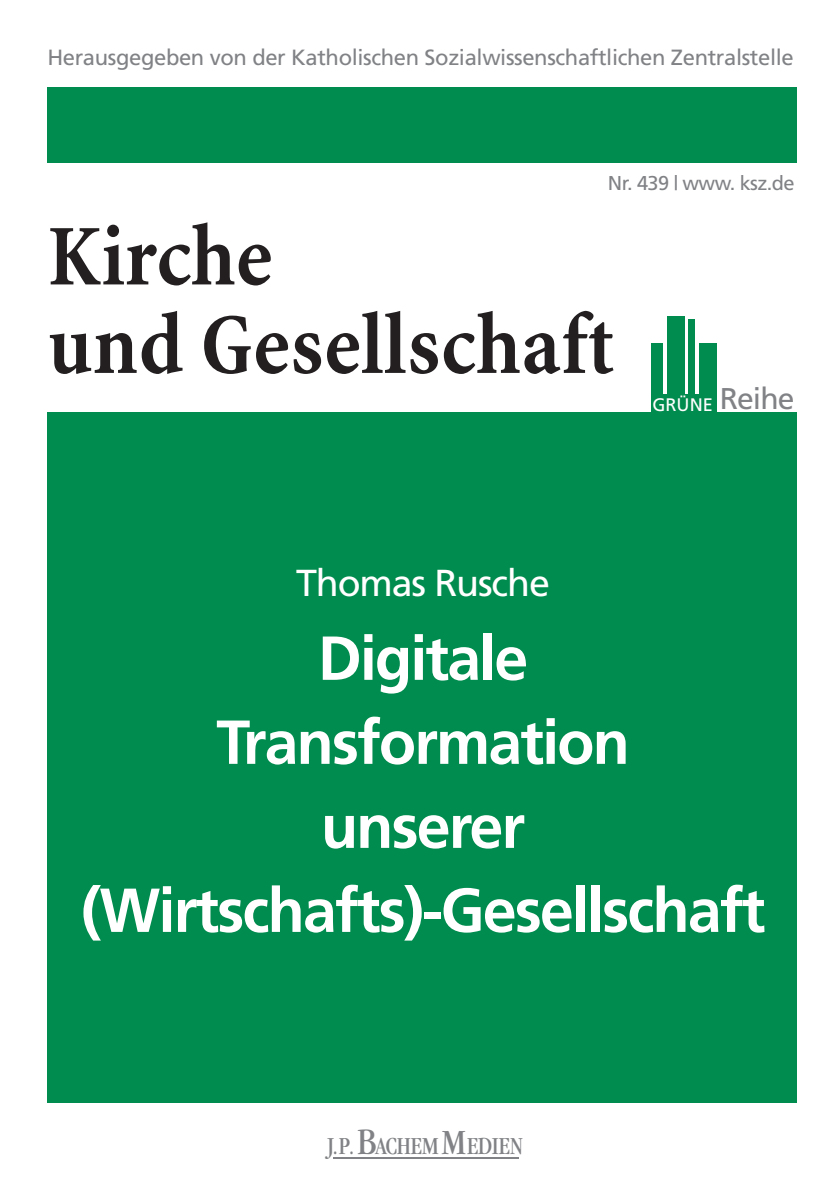
<style>
.page{position:relative;width:840px;height:1191px;background:#fff}
.page>*{position:absolute;margin:0;border:0;box-sizing:border-box;transform-origin:0 0}
.t1{font:700 condensed 88px/88.4px "Minion";letter-spacing:.005em;color:#231f20}
.t2{font:700 62px/84px "Frutiger";letter-spacing:-.03em;color:#fff;text-align:center}
.t3{font:37.6px "Frutiger";letter-spacing:-.03em;color:#fff}
.t4{font:condensed 25.4px "Garamond";letter-spacing:-.01em;color:#808285}
.t5{font:22px "Frutiger";letter-spacing:-.015em;color:#808285}
.t6{font:20px "Frutiger";letter-spacing:-.03em;color:#808285}
.t7{font:18.2px "Frutiger";color:#fff}
.s1{font-size:30px;color:#808285}
.s2{font-size:38.2px}
.s3{font-size:36.6px}
</style>
<div class="page">
<div style="left:47px;top:412px;width:749px;height:691px;background:#008c4e"></div>
<div style="left:47px;top:87px;width:749px;height:76px;background:#008c4e"></div>
<div style="left:667px;top:316px;width:17px;height:97px;background:#008c4e"></div>
<div style="left:699px;top:344px;width:17px;height:69px;background:#008c4e"></div>
<div style="left:651px;top:344px;width:11px;height:69px;background:#008c4e"></div>
<div style="left:688px;top:320px;width:6px;height:93px;background:#008c4e"></div>
<div style="left:651px;top:395px;width:63px;height:18px;background:#008c4e"></div>
<hr style="left:333px;top:1157px;width:185px;height:1px;background:#808285">
<p class="t5" style="left:47px;top:49px;width:747px">Herausgegeben von der Katholischen Sozialwissenschaftlichen Zentralstelle</p>
<p class="t6" style="left:607px;top:175px;width:188px">Nr. 439 | www. ksz.de</p>
<h1 class="t1" style="left:47px;top:220px;width:568px">Kirche<br>und Gesellschaft</h1>
<p class="t7" style="left:652px;top:397px;width:143px">GRÜNE <span class="s1">Reihe</span></p>
<h3 class="t3" style="left:296px;top:567px;width:255px">Thomas Rusche</h3>
<h2 class="t2" style="left:81px;top:621px;width:685px">Digitale<br>Transformation<br>unserer (Wirtschafts)-Gesellschaft</h2>
<p class="t4" style="left:327px;top:1136px;width:197px">J.P. <span class="s2">B</span>ACHEM <span class="s3">M</span>EDIEN</p>
</div>
